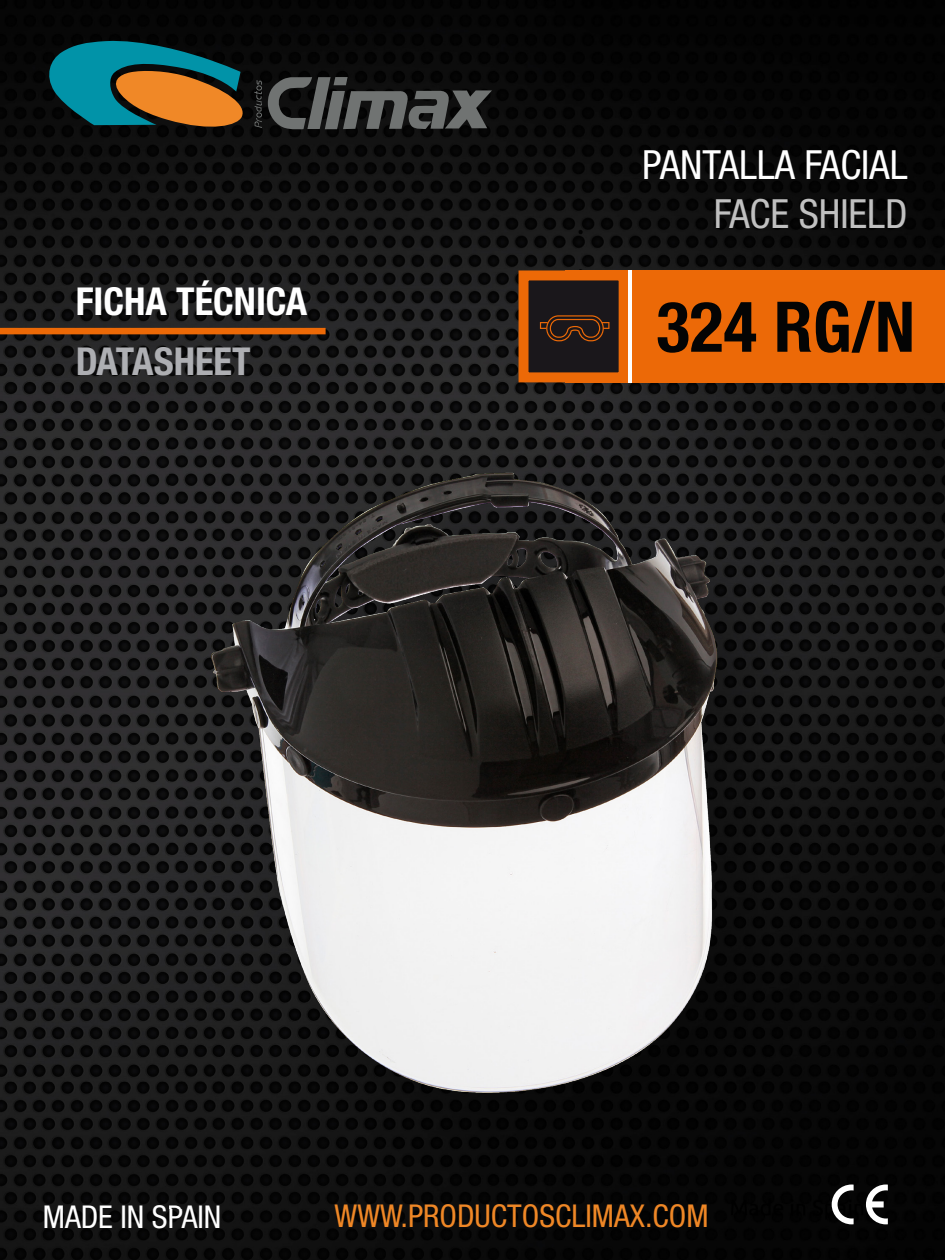
<style>
.page{position:relative;width:945px;height:1260px;background:#fff}
.page>*{position:absolute;margin:0;border:0;box-sizing:border-box;transform-origin:0 0}
.t1{font:700 condensed 70px "Helvetica Neue LT Std";color:#040404}
.t2{font:condensed 40.25px "Helvetica Neue LT Std";color:#fff}
.t3{font:condensed 40.25px "Helvetica Neue LT Std";color:#c0c0c0}
.t4{font:700 condensed 38.5px "Helvetica Neue LT Std";color:#fff}
.t5{font:700 condensed 38.5px "Helvetica Neue LT Std";color:#aeafb3}
.t6{font:condensed 31.5px "Helvetica Neue LT Std";color:#ef8726}
.t7{font:condensed 31.5px "Helvetica Neue LT Std";color:#fff}
</style>
<div class="page">
<img style="left:0;top:0;width:945px;height:1260px">
<svg style="left:832px;top:1185px;width:22px;height:39px"></svg>
<svg style="left:866px;top:1185px;width:22px;height:39px"></svg>
<svg style="left:44px;top:39px;width:203px;height:94px;background:#3f5b4b"></svg>
<svg style="left:254px;top:80px;width:8px;height:48px"></svg>
<svg style="left:268px;top:77px;width:224px;height:53px;background:#3c3d3d"></svg>
<div style="left:565px;top:270px;width:380px;height:112px;background:#ec6907"></div>
<div style="left:0;top:328px;width:326px;height:6px;background:#ec6907"></div>
<div style="left:525px;top:275px;width:100px;height:103px;background:#1a171b"></div>
<div style="left:519px;top:270px;width:110px;height:112px;border:10px solid #ec6907"></div>
<hr style="left:628px;top:270px;width:4px;height:113px;background:#fff">
<svg style="left:540px;top:315px;width:69px;height:26px"></svg>
<img style="left:169px;top:1154px;width:664px;height:55px">
<img style="left:118px;top:425px;width:729px;height:729px">
<p class="t4" style="left:76px;top:278px;width:233px">FICHA TÉCNICA</p>
<p class="t5" style="left:76px;top:338px;width:176px">DATASHEET</p>
<p class="t2" style="left:642px;top:142px;width:267px">PANTALLA FACIAL</p>
<p class="t3" style="left:714px;top:190px;width:195px">FACE SHIELD</p>
<h1 class="t1" style="left:656px;top:284px;width:260px">324 RG/N</h1>
<p class="t7" style="left:43px;top:1199px;width:180px">MADE IN SPAIN</p>
<p class="t6" style="left:335px;top:1198px;width:375px">WWW.PRODUCTOSCLIMAX.COM</p>
</div>
